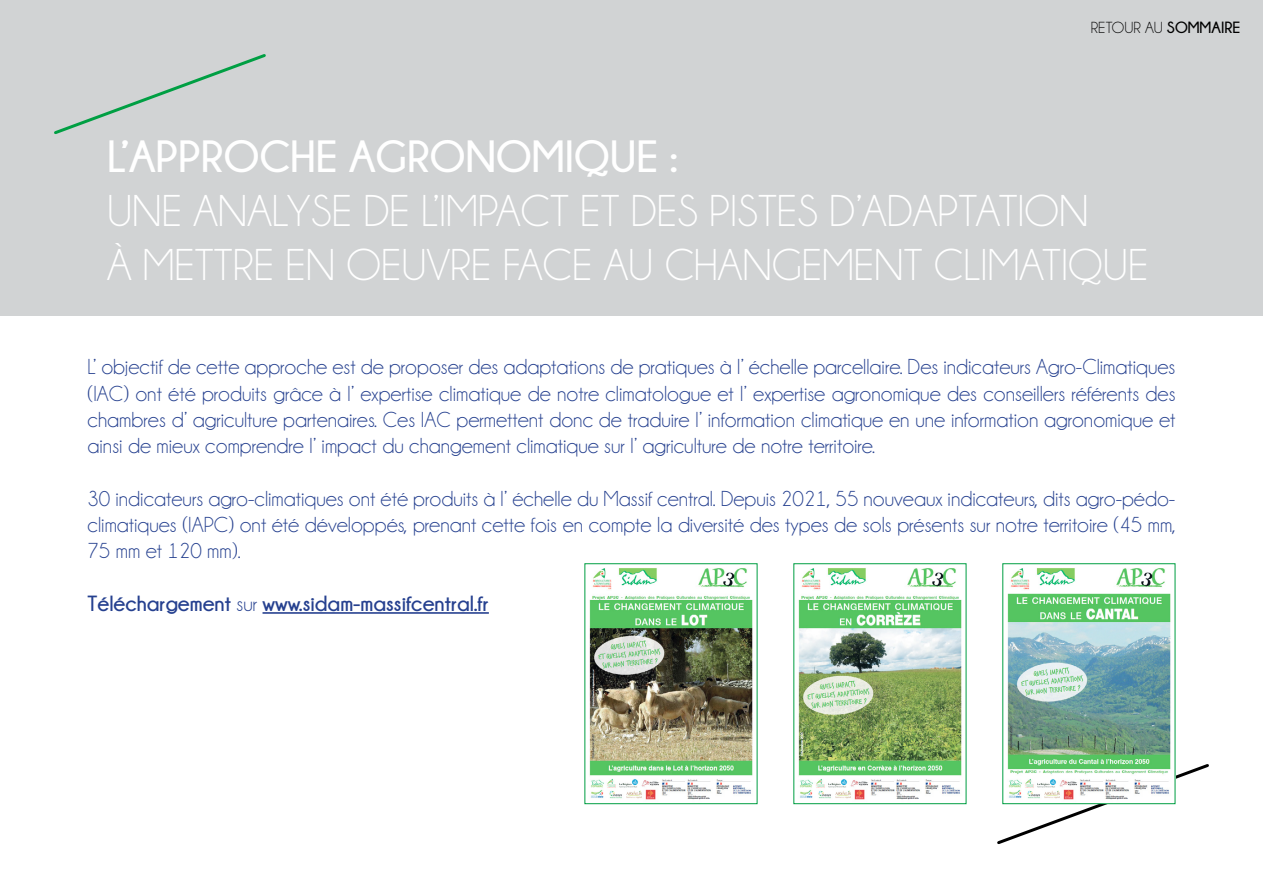
<style>
.page{position:relative;width:1263px;height:893px;background:#fff}
.page>*{position:absolute;margin:0;border:0;box-sizing:border-box;transform-origin:0 0}
.t1{font:45px "Champagne&Limousines";color:#fff}
.t2{font:700 45px "Champagne&Limousines";color:#fff}
.t3{font:21.9px/26.2px "Champagne&Limousines";color:#25408f;text-align:justify}
.t4{font:700 21.9px "Champagne&Limousines";color:#25408f}
.t5{font:700 16.2px "Champagne&Limousines";color:#000}
.t6{font:16.2px "Champagne&Limousines";color:#000}
.s1{font-weight:400}
</style>
<div class="page">
<svg style="left:997px;top:762px;width:212px;height:82px"></svg>
<div style="left:0;top:0;width:1263px;height:315px;background:#d1d3d4"></div>
<hr style="left:262px;top:612px;width:227px;height:2px;background:#25408f">
<img style="left:589px;top:568px;width:164px;height:232px">
<div style="left:584px;top:563px;width:173px;height:241px;border:1px solid #009f43"></div>
<img style="left:1004px;top:568px;width:169px;height:234px">
<div style="left:1002px;top:563px;width:173px;height:241px;border:1px solid #009f43"></div>
<img style="left:798px;top:568px;width:164px;height:232px">
<div style="left:793px;top:563px;width:173px;height:241px;border:1px solid #009f43"></div>
<svg style="left:54px;top:54px;width:212px;height:80px"></svg>
<h1 class="t2" style="left:107px;top:132px;width:49px">L’approche</h1>
<h1 class="t2" style="left:349px;top:132px;width:29px">agronomique</h1>
<h1 class="t2" style="left:670px;top:132px;width:10px">:</h1>
<p class="t6" style="left:1091px;top:19px;width:10px">retour</p>
<p class="t5" style="left:1145px;top:18px;width:32px"><span class="s1">au</span> sommaire</p>
<h1 class="t1" style="left:107px;top:189px;width:25px">une</h1>
<h1 class="t1" style="left:193px;top:189px;width:25px">anal</h1>
<h1 class="t1" style="left:287px;top:189px;width:175px">yse de l’impact</h1>
<h1 class="t1" style="left:580px;top:189px;width:73px">et des</h1>
<h1 class="t1" style="left:709px;top:189px;width:19px">pistes</h1>
<h1 class="t1" style="left:829px;top:189px;width:57px">d’adaptation</h1>
<h1 class="t1" style="left:107px;top:243px;width:58px">à mettre</h1>
<h1 class="t1" style="left:285px;top:243px;width:86px">en oeuvre</h1>
<h1 class="t1" style="left:503px;top:243px;width:41px">face</h1>
<h1 class="t1" style="left:604px;top:243px;width:88px">au changement</h1>
<h1 class="t1" style="left:934px;top:243px;width:20px">climati</h1>
<h1 class="t1" style="left:1068px;top:243px;width:56px">que</h1>
<p class="t3" style="left:88px;top:354px;width:1089px">L’ objectif de cette approche est de proposer des adaptations de pratiques à l’ échelle parcellaire. Des indicateurs Agro-Climatiques (IAC) ont été produits grâce à l’ expertise climatique de notre climatologue et l’ expertise agronomique des conseillers référents des chambres d’ agriculture partenaires. Ces IAC permettent donc de traduire l’ information climatique en une information agronomique et ainsi de mieux comprendre l’ impact du changement climatique sur l’ agriculture de notre territoire.</p>
<p class="t3" style="left:88px;top:485px;width:1089px">30 indicateurs agro-climatiques ont été produits à l’ échelle du Massif central. Depuis 2021, 55 nouveaux indicateurs, dits agro-pédo&shy;climatiques (IAPC) ont été développés, prenant cette fois en compte la diversité des types de sols présents sur notre territoire (45 mm, 75 mm et 120 mm).</p>
<p class="t4" style="left:88px;top:591px;width:403px">Téléchargement <span class="s1">sur</span> www.sidam-massifcentral.fr</p>
</div>
